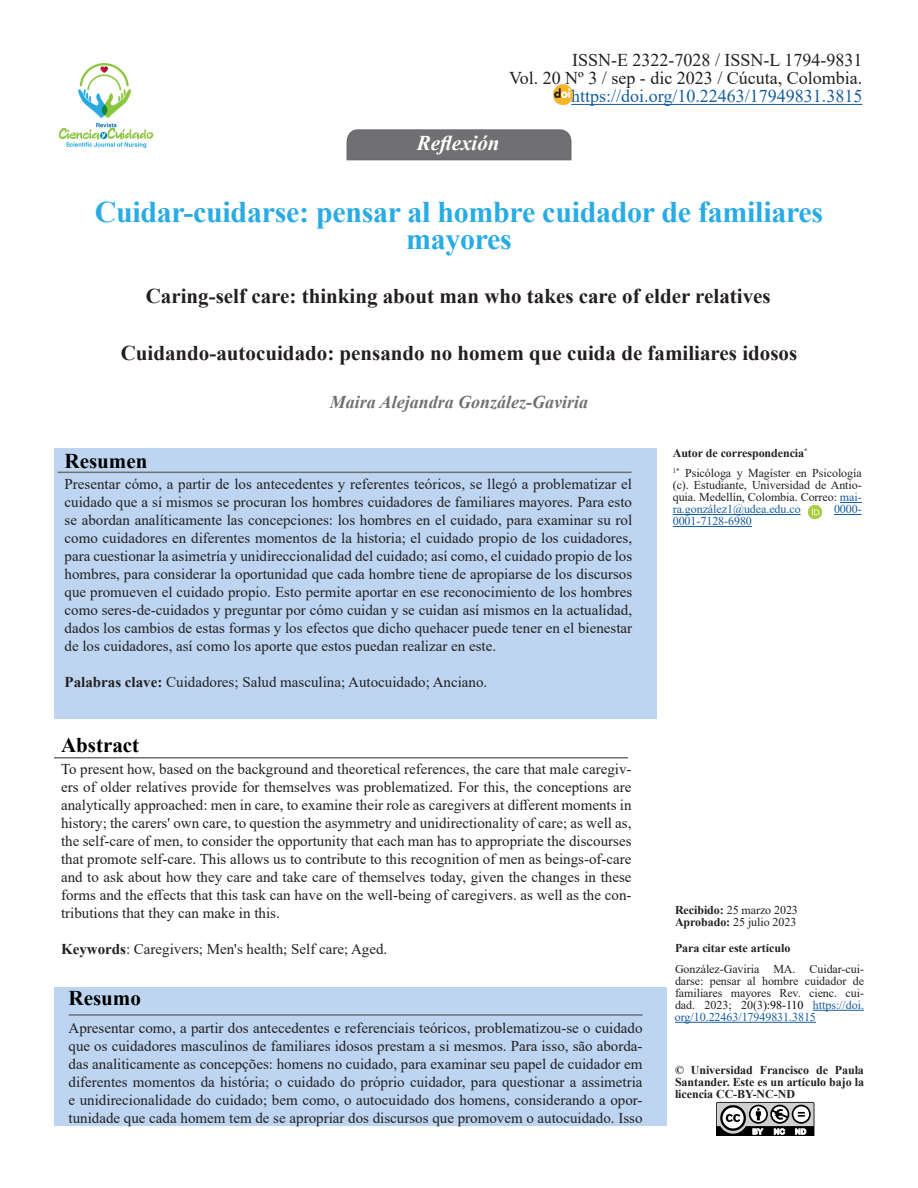
<style>
.page{position:relative;width:918px;height:1188px;background:#fff}
.page>*{position:absolute;margin:0;border:0;box-sizing:border-box;transform-origin:0 0}
.Titulo_principal{font:700 30px/27px "Times New Roman";letter-spacing:-.01em;color:#29abe3;text-align:center}
.Titulo_secundario{font:700 21px "Times New Roman";color:#231f20}
.t1{font:700 21px "Times New Roman";color:#000}
.t2{font:italic 700 21px "Times New Roman";color:#fff}
.t3{font:18px "Times New Roman";color:#231f20}
.t4{font:18px "Times New Roman";color:#175d9e}
.Autores{font:italic 700 18px "Times New Roman";color:#707073}
.t5{font:15px/18px "Times New Roman";color:#231f20;text-align:justify}
.Informacion_correspo{font:12px/12px "Times New Roman";letter-spacing:-.005em;color:#231f20;text-align:justify}
.Informacion_correspo-2{font:700 12px/12px "Times New Roman";letter-spacing:-.005em;color:#231f20;text-align:justify}
.Informacion_correspo-3{font:12px "Times New Roman";letter-spacing:-.005em;color:#175d9e}
.s1{font-weight:700}
.s2{color:#175d9e}
.s3{color:#000}
</style>
<div class="page">
<div style="left:54px;top:448px;width:603px;height:271px;background:#bdd5f1"></div>
<hr style="left:571px;top:104px;width:291px;height:1px;background:#175d9e">
<svg style="left:346px;top:129px;width:226px;height:32px;background:#757578"></svg>
<svg style="left:840px;top:502px;width:22px;height:1px"></svg>
<hr style="left:673px;top:514px;width:128px;height:1px;background:#175d9e">
<svg style="left:834px;top:514px;width:28px;height:1px"></svg>
<hr style="left:673px;top:526px;width:79px;height:1px;background:#175d9e">
<hr style="left:813px;top:1010px;width:51px;height:1px;background:#175d9e">
<hr style="left:675px;top:1022px;width:141px;height:1px;background:#175d9e">
<img style="left:58px;top:63px;width:96px;height:86px">
<hr style="left:58px;top:472px;width:574px;height:1px;background:#707073">
<hr style="left:54px;top:757px;width:574px;height:2px;background:#707073">
<svg style="left:717px;top:1102px;width:97px;height:33px"></svg>
<img style="left:553px;top:85px;width:19px;height:19px">
<svg style="left:809px;top:506px;width:12px;height:12px"></svg>
<div style="left:54px;top:987px;width:613px;height:138px;background:#bdd5f1"></div>
<hr style="left:69px;top:1014px;width:574px;height:2px;background:#707073">
<p class="t3" style="left:572px;top:48px;width:292px">ISSN-E 2322-7028 / ISSN-L 1794-9831</p>
<p class="t3" style="left:509px;top:66px;width:355px">Vol. 20 Nº 3 / sep - dic 2023 / Cúcuta, Colombia.</p>
<p class="t4" style="left:571px;top:84px;width:293px">https://doi.org/10.22463/17949831.3815</p>
<p class="t2" style="left:417px;top:128px;width:84px">Reflexión</p>
<p class="Titulo_principal" style="left:95px;top:197px;width:730px">Cuidar-cuidarse: pensar al hombre cuidador de familiares mayores</p>
<p class="Titulo_secundario" style="left:146px;top:281px;width:626px">Caring-self care: thinking about man who takes care of elder relatives</p>
<p class="Titulo_secundario" style="left:121px;top:337px;width:678px">Cuidando-autocuidado: pensando no homem que cuida de familiares idosos</p>
<p class="Autores" style="left:330px;top:389px;width:260px">Maira Alejandra González-Gaviria</p>
<p class="t1" style="left:65px;top:446px;width:84px">Resumen</p>
<p class="t5" style="left:65px;top:475px;width:569px">Presentar cómo, a partir de los antecedentes y referentes teóricos, se llegó a problematizar el cuidado que a sí mismos se procuran los hombres cuidadores de familiares mayores. Para esto se abordan analíticamente las concepciones: los hombres en el cuidado, para examinar su rol como cuidadores en diferentes momentos de la historia; el cuidado propio de los cuidadores, para cuestionar la asimetría y unidireccionalidad del cuidado; así como, el cuidado propio de los hombres, para considerar la oportunidad que cada hombre tiene de apropiarse de los discursos que promueven el cuidado propio. Esto permite aportar en ese reconocimiento de los hombres como seres-de-cuidados y preguntar por cómo cuidan y se cuidan así mismos en la actualidad, dados los cambios de estas formas y los efectos que dicho quehacer puede tener en el bienestar de los cuidadores, así como los aporte que estos puedan realizar en este.</p>
<p class="t5" style="left:65px;top:673px;width:424px"><span class="s1">Palabras clave:</span> Cuidadores; Salud masculina; Autocuidado; Anciano.</p>
<p class="t1" style="left:61px;top:730px;width:80px">Abstract</p>
<p class="t5" style="left:61px;top:760px;width:572px">To present how, based on the background and theoretical references, the care that male caregiv&shy;ers of older relatives provide for themselves was problematized. For this, the conceptions are analytically approached: men in care, to examine their role as caregivers at different moments in history; the carers' own care, to question the asymmetry and unidirectionality of care; as well as, the self-care of men, to consider the opportunity that each man has to appropriate the discourses that promote self-care. This allows us to contribute to this recognition of men as beings-of-care and to ask about how they care and take care of themselves today, given the changes in these forms and the effects that this task can have on the well-being of caregivers. as well as the con&shy;tributions that they can make in this.</p>
<p class="t5" style="left:61px;top:940px;width:328px"><span class="s1">Keywords</span>: Caregivers; Men's health; Self care; Aged.</p>
<p class="t1" style="left:69px;top:983px;width:74px">Resumo</p>
<p class="t5" style="left:69px;top:1018px;width:576px">Apresentar como, a partir dos antecedentes e referenciais teóricos, problematizou-se o cuidado que os cuidadores masculinos de familiares idosos prestam a si mesmos. Para isso, são aborda&shy;das analiticamente as concepções: homens no cuidado, para examinar seu papel de cuidador em diferentes momentos da história; o cuidado do próprio cuidador, para questionar a assimetria e unidirecionalidade do cuidado; bem como, o autocuidado dos homens, considerando a opor&shy;tunidade que cada homem tem de se apropriar dos discursos que promovem o autocuidado. Isso</p>
<p class="Informacion_correspo-2" style="left:673px;top:446px;width:136px">Autor de correspondencia<sup>*</sup></p>
<p class="Informacion_correspo" style="left:673px;top:467px;width:191px"><sup>1*</sup> Psicóloga y Magíster en Psicología (c). Estudiante, Universidad de Antio&shy;quia. Medellín, Colombia. Correo: <span class="s2">mai&shy;ra.gonzález1@udea.edu.co</span></p>
<p class="Informacion_correspo-3" style="left:834px;top:501px;width:29px">0000-</p>
<p class="Informacion_correspo-3" style="left:673px;top:513px;width:81px">0001-7128-6980</p>
<p class="Informacion_correspo" style="left:675px;top:904px;width:124px"><span class="s1">Recibido:</span> 25 marzo 2023</p>
<p class="Informacion_correspo" style="left:675px;top:916px;width:123px"><span class="s1">Aprobado:</span> 25 julio 2023</p>
<p class="Informacion_correspo-2" style="left:675px;top:942px;width:117px">Para citar este artículo</p>
<p class="Informacion_correspo" style="left:675px;top:963px;width:191px">González-Gaviria MA. Cuidar-cui&shy;darse: pensar al hombre cuidador de familiares mayores Rev. cienc. cui&shy;dad. 2023; 20(3<span class="s3">):98-110</span> <span class="s2">https://doi. org/10.22463/17949831.3815</span></p>
<p class="Informacion_correspo-2" style="left:675px;top:1064px;width:191px">© Universidad Francisco de Paula Santander. Este es un artículo bajo la licencia CC-BY-NC-ND</p>
</div>
